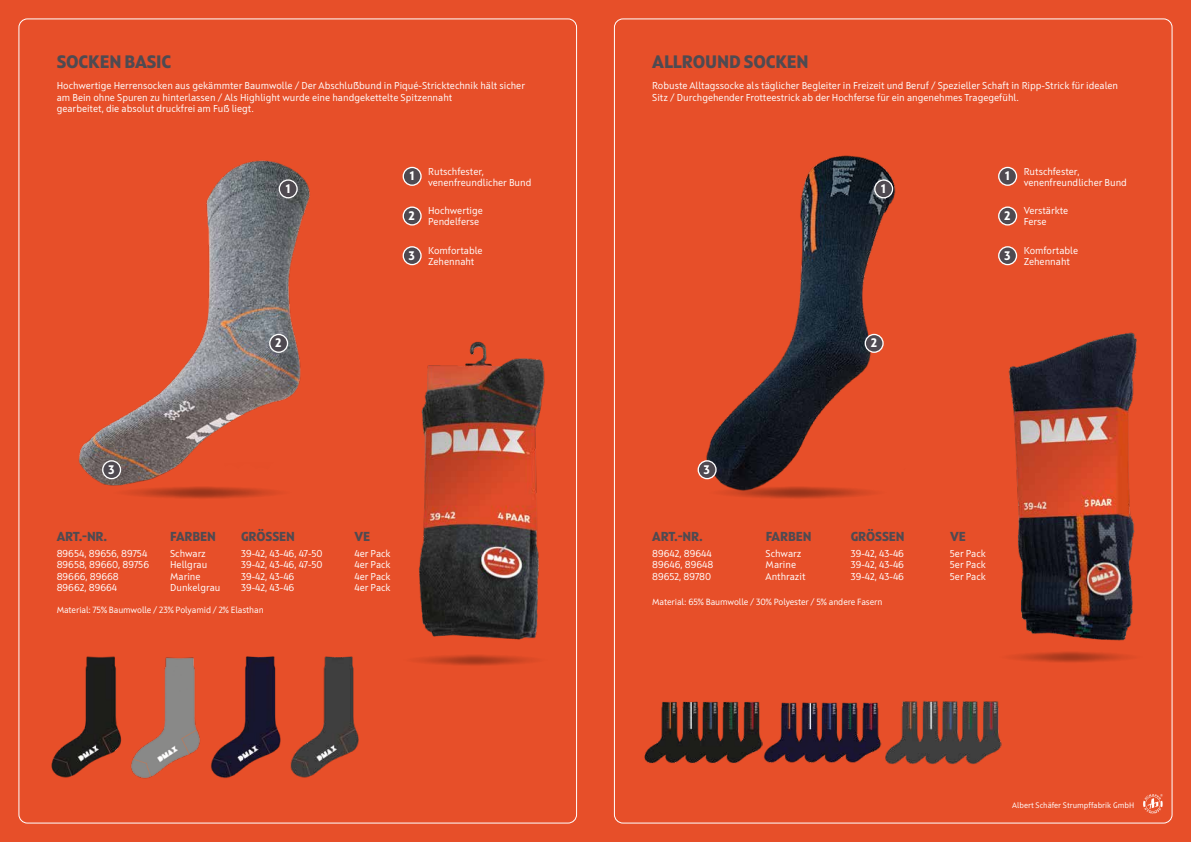
<style>
.page{position:relative;width:1191px;height:842px;background:#fff}
.page>*{position:absolute;margin:0;border:0;box-sizing:border-box;transform-origin:0 0}
.t1{font:800 18px "Squad";letter-spacing:-.01em;color:#4f4a51}
.t2{font:800 13px "Squad";letter-spacing:-.01em;color:#4f4a51}
.t3{font:800 12.4px "Squad";color:#fff;scale:.95 1}
.t4{font:10px/11.5px "Squad";color:#fff}
.t5{font:9px "Squad";letter-spacing:-.01em;color:#fff}
.t6{font:8px "Squad";color:#fff}
</style>
<div class="page">
<div style="left:595px;top:0;width:596px;height:842px;background:#e74f29"></div>
<div style="left:0;top:0;width:595px;height:842px;background:#e74f29"></div>
<svg style="left:1143px;top:794px;width:19px;height:20px"></svg>
<svg style="left:106px;top:484px;width:193px;height:17px"></svg>
<svg style="left:135px;top:486px;width:134px;height:14px"></svg>
<svg style="left:152px;top:488px;width:100px;height:9px"></svg>
<img style="left:78px;top:160px;width:232px;height:329px">
<img style="left:419px;top:341px;width:126px;height:299px">
<div style="left:420px;top:654px;width:110px;height:13px;background:#d84a26;border-radius:50%"></div>
<svg style="left:434px;top:656px;width:82px;height:9px"></svg>
<img style="left:51px;top:656px;width:71px;height:122px">
<img style="left:131px;top:657px;width:69px;height:122px">
<img style="left:211px;top:656px;width:70px;height:122px">
<img style="left:290px;top:656px;width:69px;height:122px">
<div style="left:403px;top:167px;width:18px;height:18px;background:#4f4a51;border-radius:50%"></div>
<div style="left:402px;top:167px;width:20px;height:19px;border:1px solid #fff;border-radius:50%"></div>
<svg style="left:403px;top:207px;width:18px;height:18px"></svg>
<div style="left:402px;top:206px;width:20px;height:20px;border:1px solid #fff;border-radius:50%"></div>
<div style="left:403px;top:247px;width:18px;height:18px;background:#4f4a51;border-radius:50%"></div>
<div style="left:402px;top:246px;width:20px;height:19px;border:1px solid #fff;border-radius:50%"></div>
<div style="left:279px;top:180px;width:18px;height:18px;background:#4f4a51;border-radius:50%"></div>
<div style="left:279px;top:179px;width:19px;height:19px;border:1px solid #fff;border-radius:50%"></div>
<div style="left:270px;top:334px;width:17px;height:18px;background:#4f4a51;border-radius:50%"></div>
<div style="left:269px;top:334px;width:19px;height:19px;border:1px solid #fff;border-radius:50%"></div>
<div style="left:103px;top:461px;width:17px;height:18px;background:#4f4a51;border-radius:50%"></div>
<div style="left:102px;top:460px;width:19px;height:19px;border:1px solid #fff;border-radius:50%"></div>
<img style="left:1008px;top:332px;width:129px;height:309px">
<svg style="left:1015px;top:650px;width:111px;height:13px"></svg>
<svg style="left:1029px;top:653px;width:82px;height:8px"></svg>
<img style="left:644px;top:701px;width:357px;height:63px">
<div style="left:730px;top:486px;width:135px;height:14px;background:#dd4b27;border-radius:50%"></div>
<img style="left:699px;top:155px;width:197px;height:343px">
<div style="left:998px;top:167px;width:18px;height:18px;background:#4f4a51;border-radius:50%"></div>
<div style="left:998px;top:167px;width:19px;height:19px;border:1px solid #fff;border-radius:50%"></div>
<div style="left:998px;top:207px;width:18px;height:18px;background:#4f4a51;border-radius:50%"></div>
<div style="left:998px;top:206px;width:19px;height:20px;border:1px solid #fff;border-radius:50%"></div>
<div style="left:998px;top:247px;width:18px;height:18px;background:#4f4a51;border-radius:50%"></div>
<div style="left:998px;top:246px;width:19px;height:19px;border:1px solid #fff;border-radius:50%"></div>
<div style="left:875px;top:180px;width:17px;height:18px;background:#4f4a51;border-radius:50%"></div>
<div style="left:874px;top:179px;width:19px;height:19px;border:1px solid #fff;border-radius:50%"></div>
<div style="left:865px;top:334px;width:18px;height:18px;background:#4f4a51;border-radius:50%"></div>
<div style="left:864px;top:334px;width:19px;height:19px;border:1px solid #fff;border-radius:50%"></div>
<div style="left:698px;top:461px;width:18px;height:18px;background:#4f4a51;border-radius:50%"></div>
<div style="left:697px;top:460px;width:19px;height:19px;border:1px solid #fff;border-radius:50%"></div>
<h1 class="t1" style="left:57px;top:50px;width:116px">SOCKEN BASIC</h1>
<h1 class="t1" style="left:652px;top:50px;width:158px">ALLROUND SOCKEN</h1>
<p class="t4" style="left:57px;top:80px;width:470px">Hochwertige Herrensocken aus gekämmter Baumwolle / Der Abschlußbund in Piqué-Stricktechnik hält sicher am Bein ohne Spuren zu hinterlassen / Als Highlight wurde eine handgekettelte Spitzennaht<br>gearbeitet, die absolut druckfrei am Fuß liegt.</p>
<p class="t4" style="left:652px;top:80px;width:467px">Robuste Alltagssocke als täglicher Begleiter in Freizeit und Beruf / Spezieller Schaft in Ripp-Strick für idealen<br>Sitz / Durchgehender Frotteestrick ab der Hochferse für ein angenehmes Tragegefühl.</p>
<p class="t3" style="left:286px;top:181px;width:6px">1</p>
<p class="t3" style="left:410px;top:168px;width:6px">1</p>
<p class="t3" style="left:409px;top:208px;width:8px">2</p>
<p class="t3" style="left:409px;top:247px;width:8px">3</p>
<p class="t4" style="left:428px;top:166px;width:105px;line-height:11px">Rutschfester, venenfreundlicher Bund</p>
<p class="t4" style="left:428px;top:205px;width:56px;line-height:11px">Hochwertige<br>Pendelferse</p>
<p class="t4" style="left:428px;top:245px;width:56px;line-height:11px">Komfortable<br>Zehennaht</p>
<p class="t3" style="left:881px;top:181px;width:6px">1</p>
<p class="t3" style="left:1005px;top:168px;width:6px">1</p>
<p class="t3" style="left:1004px;top:208px;width:8px">2</p>
<p class="t3" style="left:1004px;top:247px;width:8px">3</p>
<p class="t4" style="left:1023px;top:166px;width:105px;line-height:11px">Rutschfester, venenfreundlicher Bund</p>
<p class="t4" style="left:1023px;top:205px;width:46px;line-height:11px">Verstärkte<br>Ferse</p>
<p class="t4" style="left:1023px;top:245px;width:56px;line-height:11px">Komfortable<br>Zehennaht</p>
<p class="t3" style="left:275px;top:335px;width:8px">2</p>
<p class="t3" style="left:871px;top:335px;width:8px">2</p>
<p class="t3" style="left:108px;top:461px;width:8px">3</p>
<p class="t3" style="left:704px;top:461px;width:8px">3</p>
<h2 class="t2" style="left:57px;top:528px;width:52px">ART.-NR.</h2>
<h2 class="t2" style="left:170px;top:528px;width:47px">FARBEN</h2>
<h2 class="t2" style="left:241px;top:528px;width:55px">GRÖSSEN</h2>
<h2 class="t2" style="left:354px;top:528px;width:17px">VE</h2>
<h2 class="t2" style="left:652px;top:528px;width:52px">ART.-NR.</h2>
<h2 class="t2" style="left:765px;top:528px;width:47px">FARBEN</h2>
<h2 class="t2" style="left:850px;top:528px;width:55px">GRÖSSEN</h2>
<h2 class="t2" style="left:950px;top:528px;width:17px">VE</h2>
<p class="t4" style="left:57px;top:548px;width:94px">89654, 89656, 89754<br>89658, 89660, 89756<br>89666, 89668<br>89662, 89664</p>
<p class="t4" style="left:170px;top:548px;width:52px">Schwarz<br>Hellgrau<br>Marine<br>Dunkelgrau</p>
<p class="t4" style="left:241px;top:548px;width:83px">39-42, 43-46, 47-50<br>39-42, 43-46, 47-50<br>39-42, 43-46<br>39-42, 43-46</p>
<p class="t4" style="left:354px;top:548px;width:38px;text-align:justify">4er Pack 4er Pack 4er Pack 4er Pack</p>
<p class="t4" style="left:652px;top:548px;width:63px">89642, 89644<br>89646, 89648<br>89652, 89780</p>
<p class="t4" style="left:765px;top:548px;width:41px">Schwarz<br>Marine<br>Anthrazit</p>
<p class="t4" style="left:850px;top:548px;width:55px;text-align:justify">39-42, 43-46<br>39-42, 43-46<br>39-42, 43-46</p>
<p class="t4" style="left:950px;top:548px;width:38px;text-align:justify">5er Pack 5er Pack 5er Pack</p>
<p class="t5" style="left:57px;top:605px;width:208px">Material: 75% Baumwolle / 23% Polyamid / 2% Elasthan</p>
<p class="t5" style="left:652px;top:596px;width:232px">Material: 65% Baumwolle / 30% Polyester / 5% andere Fasern</p>
<p class="t6" style="left:1012px;top:801px;width:123px">Albert Schäfer Strumpffabrik GmbH</p>
</div>
